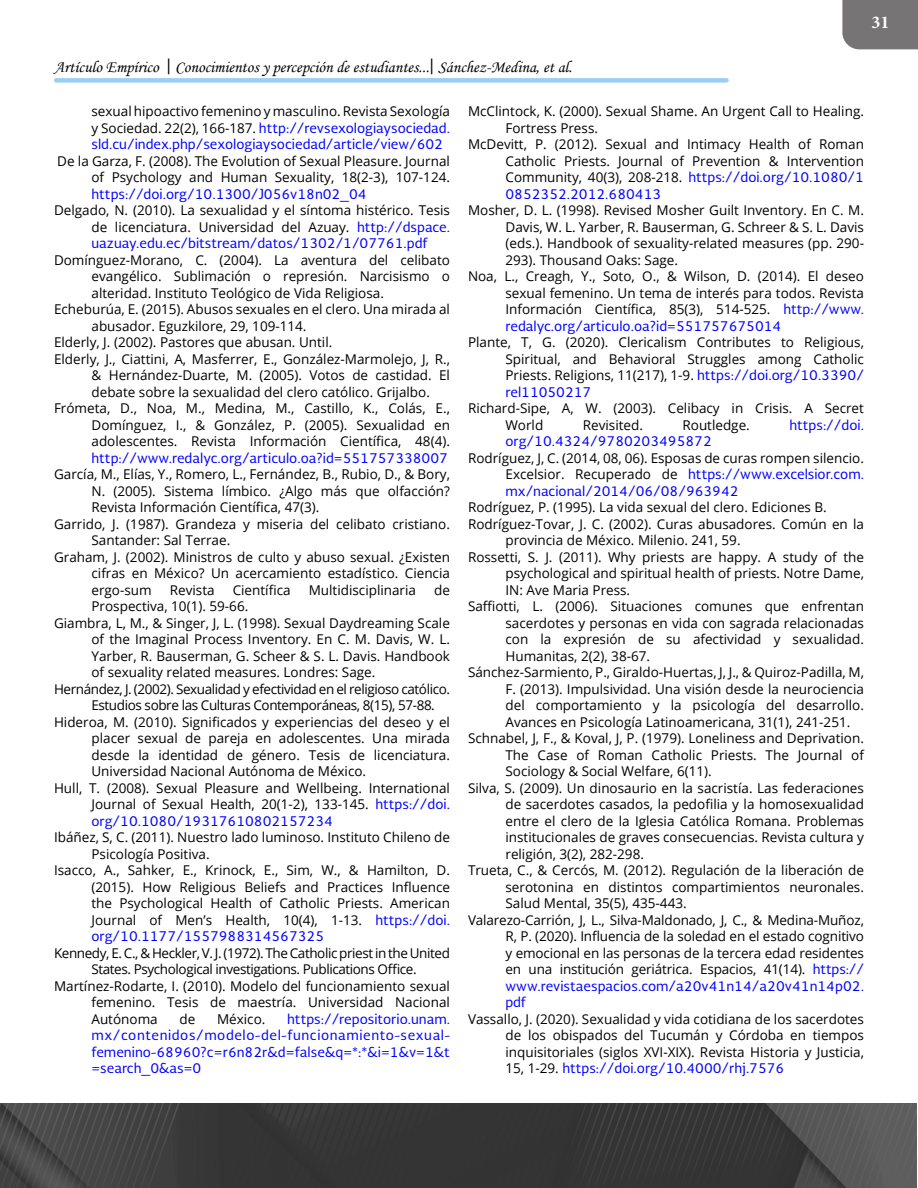
<style>
.page{position:relative;width:918px;height:1188px;background:#fff}
.page>*{position:absolute;margin:0;border:0;box-sizing:border-box;transform-origin:0 0}
.t1{font:700 18px "Minion Pro";color:#fff}
.t2{font:16.5px "Monotype Corsiva";color:#000}
.Referencias_texto{font:13.5px/16.5px "Open Sans";color:#000;text-align:justify}
.Referencias_texto-2{font:13.5px/16.5px "Soberana Sans";color:#00f;text-align:justify}
.Referencias_texto-3{font:13.5px/16.5px "Open Sans";letter-spacing:-.03em;color:#000}
.s1{font-family:"Soberana Sans";font-size:15px}
.s2{font-family:"Open Sans";color:#000}
.s3{font-family:"Soberana Sans";color:#00f}
</style>
<div class="page">
<div style="left:54px;top:78px;width:675px;height:5px;background:#9acef3;border-radius:2px"></div>
<img style="left:0;top:1103px;width:917px;height:85px">
<div style="left:842px;top:0;width:76px;height:49px;background:#767475"></div>
<p class="t2" style="left:54px;top:57px;width:520px">Artículo Empírico <span class="s1">|</span> Conocimientos y percepción de estudiantes...<span class="s1">|</span> Sánchez-Medina, et al.</p>
<h1 class="t1" style="left:872px;top:10px;width:19px">31</h1>
<p class="Referencias_texto-2" style="left:91px;top:103px;width:360px"><span class="s2">sexual hipoactivo femenino y masculino. Revista Sexología y Sociedad. 22(2), 166-187.</span> http://revsexologiaysociedad. sld.cu/index.php/sexologiaysociedad/article/view/602</p>
<p class="Referencias_texto" style="left:91px;top:152px;width:360px;text-indent:-34px">De la Garza, F. (2008). The Evolution of Sexual Pleasure. Journal of Psychology and Human Sexuality, 18(2-3), 107-124. <span class="s3">https://doi.org/10.1300/J056v18n02_04</span></p>
<p class="Referencias_texto" style="left:91px;top:202px;width:360px;text-indent:-37px">Delgado, N. (2010). La sexualidad y el síntoma histérico. Tesis de licenciatura. Universidad del Azuay. <span class="s3">http://dspace. uazuay.edu.ec/bitstream/datos/1302/1/07761.pdf</span></p>
<p class="Referencias_texto" style="left:91px;top:251px;width:360px;text-indent:-37px">Domínguez-Morano, C. (2004). La aventura del celibato evangélico. Sublimación o represión. Narcisismo o alteridad. Instituto Teológico de Vida Religiosa.</p>
<p class="Referencias_texto" style="left:91px;top:301px;width:360px;text-indent:-37px">Echeburúa, E. (2015). Abusos sexuales en el clero. Una mirada al abusador. Eguzkilore, 29, 109-114.</p>
<p class="Referencias_texto" style="left:54px;top:334px;width:280px">Elderly, J. (2002). Pastores que abusan. Until.</p>
<p class="Referencias_texto" style="left:91px;top:350px;width:360px;text-indent:-37px">Elderly, J., Ciattini, A, Masferrer, E., González-Marmolejo, J, R., &amp; Hernández-Duarte, M. (2005). Votos de castidad. El debate sobre la sexualidad del clero católico. Grijalbo.</p>
<p class="Referencias_texto" style="left:91px;top:400px;width:360px;text-indent:-37px">Frómeta, D., Noa, M., Medina, M., Castillo, K., Colás, E., Domínguez, I., &amp; González, P. (2005). Sexualidad en adolescentes. Revista Información Científica, 48(4). <span class="s3">http://www.redalyc.org/articulo.oa?id=551757338007</span></p>
<p class="Referencias_texto" style="left:91px;top:466px;width:360px;text-indent:-37px">García, M., Elías, Y., Romero, L., Fernández, B., Rubio, D., &amp; Bory, N. (2005). Sistema límbico. ¿Algo más que olfacción?<br>Revista Información Científica, 47(3).</p>
<p class="Referencias_texto" style="left:91px;top:515px;width:360px;text-indent:-37px">Garrido, J. (1987). Grandeza y miseria del celibato cristiano.<br>Santander: Sal Terrae.</p>
<p class="Referencias_texto" style="left:91px;top:548px;width:360px;text-indent:-37px">Graham, J. (2002). Ministros de culto y abuso sexual. ¿Existen cifras en México? Un acercamiento estadístico. Ciencia ergo-sum</p>
<p class="Referencias_texto" style="left:170px;top:581px;width:46px">Revista</p>
<p class="Referencias_texto" style="left:233px;top:581px;width:59px">Científica</p>
<p class="Referencias_texto" style="left:309px;top:581px;width:109px">Multidisciplinaria</p>
<p class="Referencias_texto" style="left:434px;top:581px;width:17px">de</p>
<p class="Referencias_texto" style="left:91px;top:598px;width:158px">Prospectiva, 10(1). 59-66.</p>
<p class="Referencias_texto" style="left:91px;top:614px;width:360px;text-indent:-37px">Giambra, L, M., &amp; Singer, J, L. (1998). Sexual Daydreaming Scale of the Imaginal Process Inventory. En C. M. Davis, W. L.<br>Yarber, R. Bauserman, G. Scheer &amp; S. L. Davis. Handbook of sexuality related measures. Londres: Sage.</p>
<p class="Referencias_texto-3" style="left:91px;top:680px;width:360px;text-indent:-37px">Hernández, J. (2002). Sexualidad y efectividad en el religioso católico.<br>Estudios sobre las Culturas Contemporáneas, 8(15), 57-88.</p>
<p class="Referencias_texto" style="left:91px;top:713px;width:360px;text-indent:-37px">Hideroa, M. (2010). Significados y experiencias del deseo y el placer sexual de pareja en adolescentes. Una mirada desde la identidad de género. Tesis de licenciatura.<br>Universidad Nacional Autónoma de México.</p>
<p class="Referencias_texto" style="left:91px;top:779px;width:360px;text-indent:-37px">Hull, T. (2008). Sexual Pleasure and Wellbeing. International Journal of Sexual Health, 20(1-2), 133-145. <span class="s3">https://doi. org/10.1080/19317610802157234</span></p>
<p class="Referencias_texto" style="left:91px;top:829px;width:360px;text-indent:-37px">Ibáñez, S, C. (2011). Nuestro lado luminoso. Instituto Chileno de<br>Psicología Positiva.</p>
<p class="Referencias_texto" style="left:91px;top:862px;width:360px;text-indent:-37px">Isacco, A., Sahker, E., Krinock, E., Sim, W., &amp; Hamilton, D. (2015). How Religious Beliefs and Practices Influence the Psychological Health of Catholic Priests. American Journal of Men’s Health, 10(4), 1-13. <span class="s3">https://doi. org/10.1177/1557988314567325</span></p>
<p class="Referencias_texto-3" style="left:54px;top:944px;width:398px;text-align:center">Kennedy, E. C., &amp; Heckler, V. J. (1972). The Catholic priest in the United<br>States. Psychological investigations. Publications Office.</p>
<p class="Referencias_texto" style="left:91px;top:977px;width:360px;text-indent:-37px">Martínez-Rodarte, I. (2010). Modelo del funcionamiento sexual femenino. Tesis de maestría. Universidad Nacional Autónoma</p>
<p class="Referencias_texto-2" style="left:91px;top:1010px;width:360px;text-indent:196px">https://repositorio.unam. mx/contenidos/modelo-del-funcionamiento-sexual&shy;femenino-68960?c=r6n82r&amp;d=false&amp;q=*:*&amp;i=1&amp;v=1&amp;t =search_0&amp;as=0</p>
<p class="Referencias_texto" style="left:179px;top:1010px;width:17px">de</p>
<p class="Referencias_texto" style="left:217px;top:1010px;width:50px">México.</p>
<p class="Referencias_texto" style="left:505px;top:103px;width:360px;text-indent:-37px">McClintock, K. (2000). Sexual Shame. An Urgent Call to Healing.<br>Fortress Press.</p>
<p class="Referencias_texto" style="left:505px;top:136px;width:360px;text-indent:-37px">McDevitt, P. (2012). Sexual and Intimacy Health of Roman Catholic Priests. Journal of Prevention &amp; Intervention Community, 40(3), 208-218. <span class="s3">https://doi.org/10.1080/1<br>0852352.2012.680413</span></p>
<p class="Referencias_texto" style="left:505px;top:202px;width:360px;text-indent:-37px">Mosher, D. L. (1998). Revised Mosher Guilt Inventory. En C. M.<br>Davis, W. L. Yarber, R. Bauserman, G. Schreer &amp; S. L. Davis (eds.). Handbook of sexuality-related measures (pp. 290- 293). Thousand Oaks: Sage.</p>
<p class="Referencias_texto" style="left:505px;top:268px;width:360px;text-indent:-37px">Noa, L., Creagh, Y., Soto, O., &amp; Wilson, D. (2014). El deseo sexual femenino. Un tema de interés para todos. Revista Información Científica, 85(3), 514-525. <span class="s3">http://www. redalyc.org/articulo.oa?id=551757675014</span></p>
<p class="Referencias_texto" style="left:505px;top:334px;width:360px;text-indent:-37px">Plante, T, G. (2020). Clericalism Contributes to Religious, Spiritual, and Behavioral Struggles among Catholic Priests. Religions, 11(217), 1-9. <span class="s3">https://doi.org/10.3390/ rel11050217</span></p>
<p class="Referencias_texto" style="left:505px;top:400px;width:360px;text-indent:-37px">Richard-Sipe, A, W. (2003). Celibacy in Crisis. A Secret<br>World</p>
<p class="Referencias_texto" style="left:583px;top:416px;width:62px">Revisited.</p>
<p class="Referencias_texto" style="left:683px;top:416px;width:69px">Routledge.</p>
<p class="Referencias_texto-2" style="left:789px;top:416px;width:76px">https://doi.</p>
<p class="Referencias_texto-2" style="left:505px;top:433px;width:208px">org/10.4324/9780203495872</p>
<p class="Referencias_texto" style="left:505px;top:449px;width:360px;text-indent:-37px">Rodríguez, J, C. (2014, 08, 06). Esposas de curas rompen silencio.<br>Excelsior. Recuperado de <span class="s3">https://www.excelsior.com. mx/nacional/2014/06/08/963942</span></p>
<p class="Referencias_texto" style="left:468px;top:499px;width:360px">Rodríguez, P. (1995). La vida sexual del clero. Ediciones B.</p>
<p class="Referencias_texto" style="left:505px;top:515px;width:360px;text-indent:-37px">Rodríguez-Tovar, J. C. (2002). Curas abusadores. Común en la provincia de México. Milenio. 241, 59.</p>
<p class="Referencias_texto" style="left:505px;top:548px;width:360px;text-indent:-37px">Rossetti, S. J. (2011). Why priests are happy. A study of the psychological and spiritual health of priests. Notre Dame, IN: Ave Maria Press.</p>
<p class="Referencias_texto" style="left:505px;top:598px;width:360px;text-indent:-37px">Saffiotti, L. (2006). Situaciones comunes que enfrentan sacerdotes y personas en vida con sagrada relacionadas con la expresión de su afectividad y sexualidad.<br>Humanitas, 2(2), 38-67.</p>
<p class="Referencias_texto" style="left:505px;top:664px;width:360px;text-indent:-37px">Sánchez-Sarmiento, P., Giraldo-Huertas, J, J., &amp; Quiroz-Padilla, M, F. (2013). Impulsividad. Una visión desde la neurociencia del comportamiento y la psicología del desarrollo.<br>Avances en Psicología Latinoamericana, 31(1), 241-251.</p>
<p class="Referencias_texto" style="left:505px;top:730px;width:360px;text-indent:-37px">Schnabel, J, F., &amp; Koval, J, P. (1979). Loneliness and Deprivation.<br>The Case of Roman Catholic Priests. The Journal of Sociology &amp; Social Welfare, 6(11).</p>
<p class="Referencias_texto" style="left:505px;top:779px;width:360px;text-indent:-37px">Silva, S. (2009). Un dinosaurio en la sacristía. Las federaciones de sacerdotes casados, la pedofilia y la homosexualidad entre el clero de la Iglesia Católica Romana. Problemas institucionales de graves consecuencias. Revista cultura y religión, 3(2), 282-298.</p>
<p class="Referencias_texto" style="left:505px;top:862px;width:360px;text-indent:-37px">Trueta, C., &amp; Cercós, M. (2012). Regulación de la liberación de serotonina en distintos compartimientos neuronales.<br>Salud Mental, 35(5), 435-443.</p>
<p class="Referencias_texto" style="left:505px;top:911px;width:360px;text-indent:-37px">Valarezo-Carrión, J, L., Silva-Maldonado, J, C., &amp; Medina-Muñoz, R, P. (2020). Influencia de la soledad en el estado cognitivo y emocional en las personas de la tercera edad residentes en una institución geriátrica. Espacios, 41(14). <span class="s3">https:// www.revistaespacios.com/a20v41n14/a20v41n14p02. pdf</span></p>
<p class="Referencias_texto" style="left:505px;top:1010px;width:360px;text-indent:-37px">Vassallo, J. (2020). Sexualidad y vida cotidiana de los sacerdotes de los obispados del Tucumán y Córdoba en tiempos inquisitoriales (siglos XVI-XIX). Revista Historia y Justicia, 15, 1-29. <span class="s3">https://doi.org/10.4000/rhj.7576</span></p>
</div>
